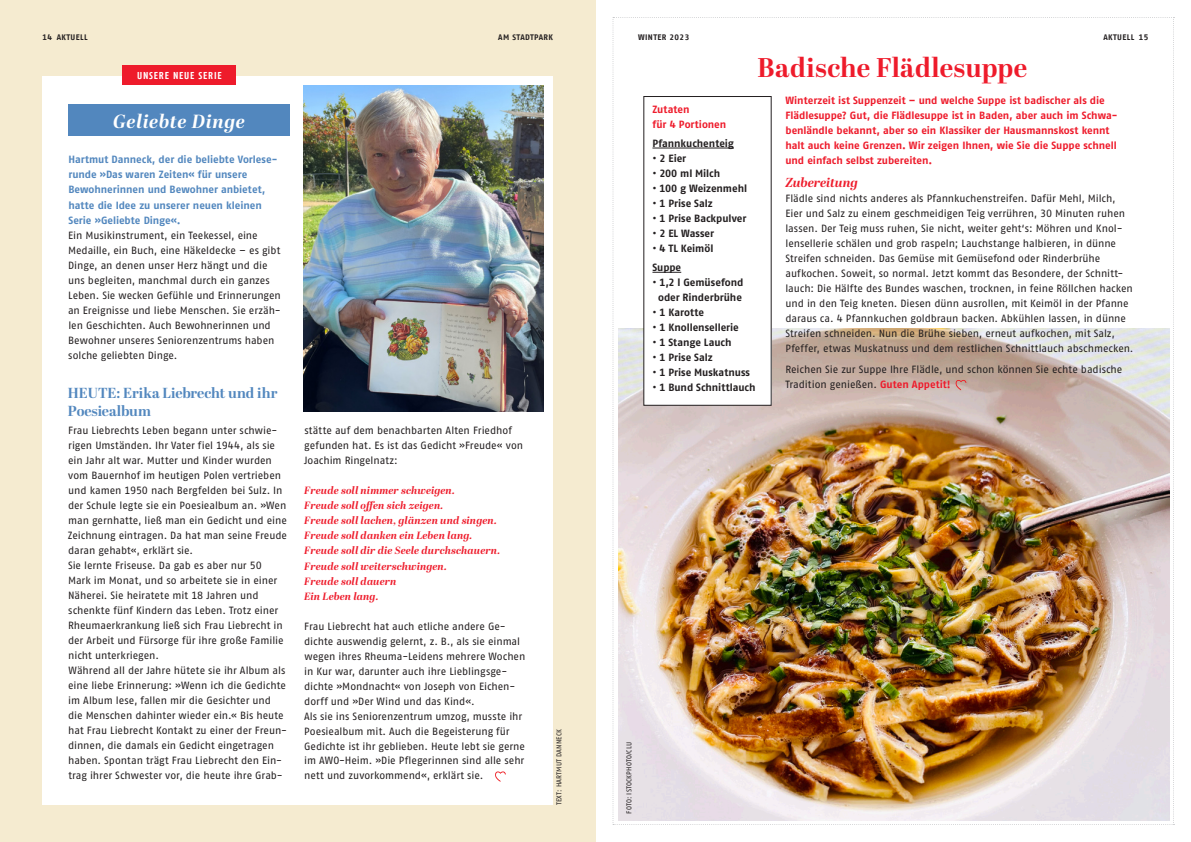
<style>
.page{position:relative;width:1191px;height:842px;background:#fff}
.page>*{position:absolute;margin:0;border:0;box-sizing:border-box;transform-origin:0 0}
.t1{font:700 27px "Abril Display";letter-spacing:.015em;color:#ee1b2b}
.Subline{font:italic 700 19px "Abril Display";letter-spacing:.035em;color:#fff}
.Subline-2{font:700 14.5px/18px "Abril Display";letter-spacing:-.005em;color:#5287be}
.t2{font:italic 700 13px "Abril Display";letter-spacing:-.01em;color:#ee1b2b}
.Subline-3{font:10.5px/15px "Fago No Tf";letter-spacing:-.005em;color:#231f20}
.t3{font:700 10.5px/15px "Fago No Tf";letter-spacing:-.005em;color:#ee1b2b}
.t4{font:700 10.5px/19.3px "Fago No Tf";letter-spacing:-.005em;color:#231f20}
.Subline-4{font:italic 700 10.5px "Abril Display";letter-spacing:.01em;color:#ee1b2b}
.Subline-5{font:700 10.5px/15px "Fago No Tf";letter-spacing:-.005em;color:#5287be}
.Headline_Kapitel_Inhalt{font:700 10px "AWO Fago Cond";letter-spacing:.08em;color:#fff}
.t5{font:700 8px "AWO Fago Office";letter-spacing:.05em;color:#231f20}
.Fließtext{font:7px "AWO Fago Office";letter-spacing:.02em;color:#231f20}
.s1{font-weight:700;color:#ee1b2b}
</style>
<div class="page">
<div style="left:0;top:0;width:595px;height:842px;background:#f5ebd0"></div>
<div style="left:43px;top:77px;width:510px;height:728px;background:#fff"></div>
<svg style="left:495px;top:771px;width:11px;height:11px"></svg>
<img style="left:612px;top:17px;width:562px;height:808px">
<img style="left:303px;top:85px;width:241px;height:326px">
<div style="left:68px;top:105px;width:222px;height:31px;background:#5287be"></div>
<div style="left:123px;top:65px;width:113px;height:20px;background:#ee1b2b"></div>
<p class="t5" style="left:43px;top:33px;width:47px">14 AKTUELL</p>
<p class="t5" style="left:498px;top:33px;width:56px">AM STADTPARK</p>
<p class="t5" style="left:638px;top:33px;width:53px">WINTER 2023</p>
<p class="t5" style="left:1103px;top:33px;width:46px">AKTUELL 15</p>
<p class="Headline_Kapitel_Inhalt" style="left:137px;top:69px;width:86px">UNSERE NEUE SERIE</p>
<p class="Subline" style="left:113px;top:107px;width:133px">Geliebte Dinge</p>
<p class="Subline-5" style="left:68px;top:152px;width:210px">Hartmut Danneck, der die beliebte Vorlese&shy;runde »Das waren Zeiten« für unsere Bewohnerinnen und Bewohner anbietet, hatte die Idee zu unserer neuen kleinen Serie »Geliebte Dinge«.</p>
<p class="Subline-3" style="left:68px;top:228px;width:214px">Ein Musikinstrument, ein Teekessel, eine Medaille, ein Buch, eine Häkeldecke – es gibt Dinge, an denen unser Herz hängt und die uns begleiten, manchmal durch ein ganzes Leben. Sie wecken Gefühle und Erinnerungen an Ereignisse und liebe Menschen. Sie erzäh&shy;len Geschichten. Auch Bewohnerinnen und Bewohner unseres Seniorenzentrums haben solche geliebten Dinge.</p>
<p class="Subline-2" style="left:68px;top:385px;width:211px">HEUTE: Erika Liebrecht und ihr<br>Poesiealbum</p>
<p class="Subline-3" style="left:68px;top:423px;width:221px">Frau Liebrechts Leben begann unter schwie&shy;rigen Umständen. Ihr Vater fiel 1944, als sie ein Jahr alt war. Mutter und Kinder wurden vom Bauernhof im heutigen Polen vertrieben und kamen 1950 nach Bergfelden bei Sulz. In der Schule legte sie ein Poesiealbum an. »Wen man gernhatte, ließ man ein Gedicht und eine Zeichnung eintragen. Da hat man seine Freude daran gehabt«, erklärt sie.</p>
<p class="Subline-3" style="left:68px;top:558px;width:217px">Sie lernte Friseuse. Da gab es aber nur 50<br>Mark im Monat, und so arbeitete sie in einer Näherei. Sie heiratete mit 18 Jahren und schenkte fünf Kindern das Leben. Trotz einer Rheumaerkrankung ließ sich Frau Liebrecht in der Arbeit und Fürsorge für ihre große Familie nicht unterkriegen.</p>
<p class="Subline-3" style="left:68px;top:663px;width:220px">Während all der Jahre hütete sie ihr Album als eine liebe Erinnerung: »Wenn ich die Gedichte im Album lese, fallen mir die Gesichter und die Menschen dahinter wieder ein.« Bis heute hat Frau Liebrecht Kontakt zu einer der Freun&shy;dinnen, die damals ein Gedicht eingetragen haben. Spontan trägt Frau Liebrecht den Ein&shy;trag ihrer Schwester vor, die heute ihre Grab-</p>
<p class="Subline-3" style="left:304px;top:423px;width:221px">stätte auf dem benachbarten Alten Friedhof gefunden hat. Es ist das Gedicht »Freude« von<br>Joachim Ringelnatz:</p>
<p class="Subline-4" style="left:304px;top:483px;width:152px">Freude soll nimmer schweigen.</p>
<p class="Subline-4" style="left:304px;top:498px;width:141px">Freude soll offen sich zeigen.</p>
<p class="Subline-4" style="left:304px;top:513px;width:194px">Freude soll lachen, glänzen und singen.</p>
<p class="Subline-4" style="left:304px;top:528px;width:169px">Freude soll danken ein Leben lang.</p>
<p class="Subline-4" style="left:304px;top:543px;width:197px">Freude soll dir die Seele durchschauern.</p>
<p class="Subline-4" style="left:304px;top:558px;width:144px">Freude soll weiterschwingen.</p>
<p class="Subline-4" style="left:304px;top:573px;width:94px">Freude soll dauern</p>
<p class="Subline-4" style="left:304px;top:588px;width:76px">Ein Leben lang.</p>
<p class="Subline-3" style="left:304px;top:618px;width:223px">Frau Liebrecht hat auch etliche andere Ge&shy;dichte auswendig gelernt, z. B., als sie einmal wegen ihres Rheuma-Leidens mehrere Wochen in Kur war, darunter auch ihre Lieblingsge&shy;dichte »Mondnacht« von Joseph von Eichen&shy;dorff und »Der Wind und das Kind«.</p>
<p class="Subline-3" style="left:304px;top:708px;width:222px">Als sie ins Seniorenzentrum umzog, musste ihr Poesiealbum mit. Auch die Begeisterung für Gedichte ist ihr geblieben. Heute lebt sie gerne im AWO-Heim. »Die Pflegerinnen sind alle sehr nett und zuvorkommend«, erklärt sie.</p>
<p class="Fließtext" style="left:555px;top:805px;width:77px;rotate:-90deg">TEXT: HARTMUT DANNECK</p>
<p class="t1" style="left:757px;top:49px;width:271px">Badische Flädlesuppe</p>
<p class="t3" style="left:785px;top:93px;width:333px">Winterzeit ist Suppenzeit – und welche Suppe ist badischer als die Flädlesuppe? Gut, die Flädlesuppe ist in Baden, aber auch im Schwa&shy;benländle bekannt, aber so ein Klassiker der Hausmannskost kennt halt auch keine Grenzen. Wir zeigen Ihnen, wie Sie die Suppe schnell und einfach selbst zubereiten.</p>
<p class="t2" style="left:785px;top:173px;width:74px">Zubereitung</p>
<p class="Subline-3" style="left:785px;top:191px;width:349px">Flädle sind nichts anderes als Pfannkuchenstreifen. Dafür Mehl, Milch, Eier und Salz zu einem geschmeidigen Teig verrühren, 30 Minuten ruhen lassen. Der Teig muss ruhen, Sie nicht, weiter geht‘s: Möhren und Knol&shy;lensellerie schälen und grob raspeln; Lauchstange halbieren, in dünne Streifen schneiden. Das Gemüse mit Gemüsefond oder Rinderbrühe aufkochen. Soweit, so normal. Jetzt kommt das Besondere, der Schnitt&shy;lauch: Die Hälfte des Bundes waschen, trocknen, in feine Röllchen hacken und in den Teig kneten. Diesen dünn ausrollen, mit Keimöl in der Pfanne daraus ca. 4 Pfannkuchen goldbraun backen. Abkühlen lassen, in dünne Streifen schneiden. Nun die Brühe sieben, erneut aufkochen, mit Salz, Pfeffer, etwas Muskatnuss und dem restlichen Schnittlauch abschmecken.</p>
<p class="Subline-3" style="left:785px;top:361px;width:338px">Reichen Sie zur Suppe Ihre Flädle, und schon können Sie echte badische<br>Tradition genießen. <span class="s1">Guten Appetit!</span></p>
<p class="t3" style="left:652px;top:101px;width:75px">Zutaten<br>für 4 Portionen</p>
<p class="t4" style="left:652px;top:133px;width:83px">Pfannkuchenteig</p>
<p class="t4" style="left:652px;top:148px;width:35px">• 2 Eier</p>
<p class="t4" style="left:652px;top:164px;width:69px">• 200 ml Milch</p>
<p class="t4" style="left:652px;top:179px;width:96px">• 100 g Weizenmehl</p>
<p class="t4" style="left:652px;top:194px;width:62px">• 1 Prise Salz</p>
<p class="t4" style="left:652px;top:209px;width:95px">• 1 Prise Backpulver</p>
<p class="t4" style="left:652px;top:224px;width:63px">• 2 EL Wasser</p>
<p class="t4" style="left:652px;top:239px;width:62px">• 4 TL Keimöl<br>Suppe</p>
<p class="t4" style="left:652px;top:275px;width:92px;line-height:15px;text-align:center">• 1,2 l Gemüsefond oder Rinderbrühe</p>
<p class="t4" style="left:652px;top:303px;width:53px">• 1 Karotte</p>
<p class="t4" style="left:652px;top:318px;width:88px">• 1 Knollensellerie</p>
<p class="t4" style="left:652px;top:333px;width:81px">• 1 Stange Lauch</p>
<p class="t4" style="left:652px;top:348px;width:62px">• 1 Prise Salz</p>
<p class="t4" style="left:652px;top:363px;width:99px">• 1 Prise Muskatnuss</p>
<p class="t4" style="left:652px;top:378px;width:105px">• 1 Bund Schnittlauch</p>
<p class="Fließtext" style="left:625px;top:814px;width:73px;rotate:-90deg">FOTO: ISTOCKPHOTO/CLU</p>
</div>
